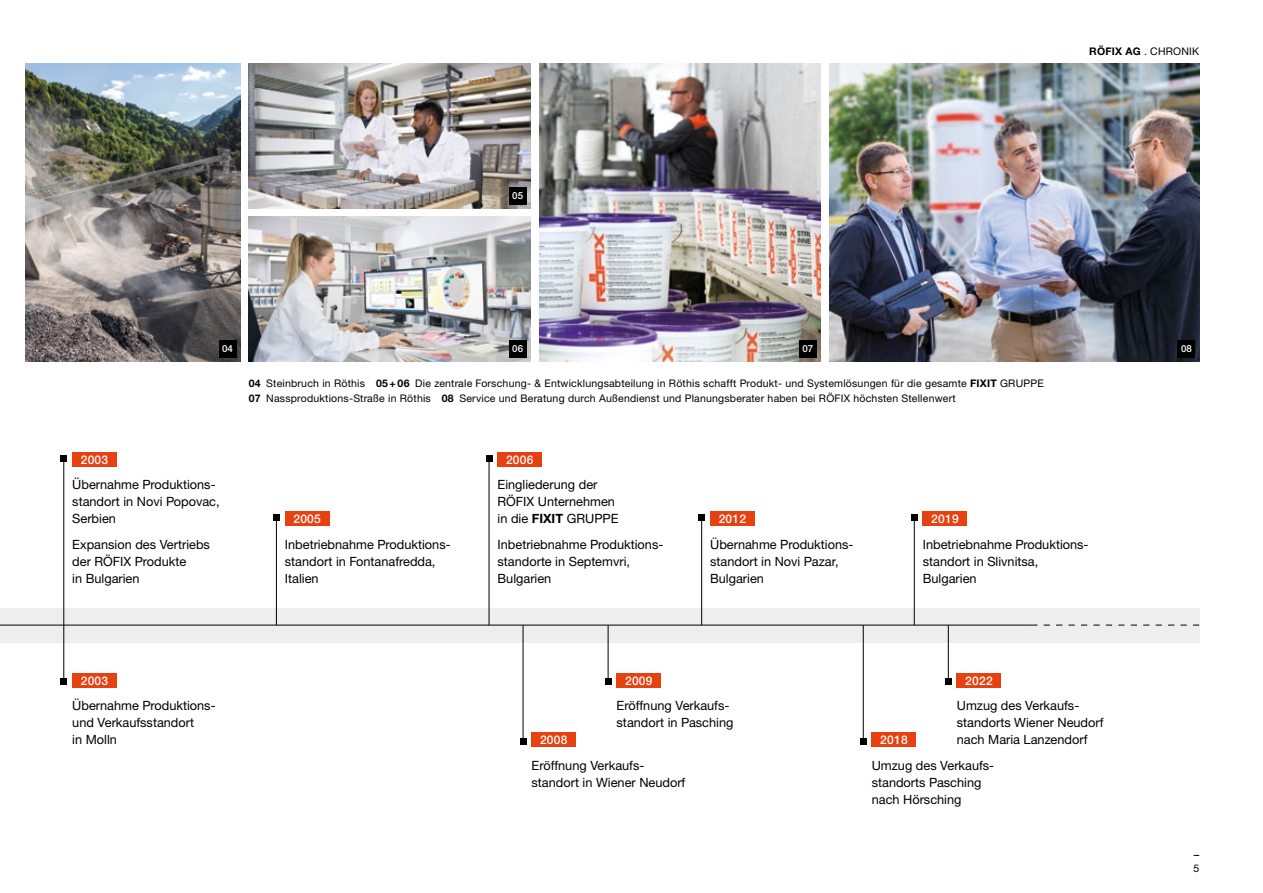
<style>
.page{position:relative;width:1263px;height:893px;background:#fff}
.page>*{position:absolute;margin:0;border:0;box-sizing:border-box;transform-origin:0 0}
.t1{font:12.75px/17px "Helvetica Neue LTW1 G";color:#000}
.t2{font:500 12px "Helvetica Neue LTW1 G";letter-spacing:.02em;color:#fff}
.t3{font:10.5px/15.3px "Helvetica Neue LTW1 G";letter-spacing:.02em;color:#000}
.t4{font:500 9.75px "Helvetica Neue LTW1 G";color:#fff}
.s1{font-weight:700}
</style>
<div class="page">
<div style="left:0;top:608px;width:1199px;height:34px;background:#eee"></div>
<div style="left:72px;top:673px;width:44px;height:15px;background:#e74011"></div>
<hr style="left:63px;top:625px;width:1px;height:57px;background:#000">
<svg style="left:61px;top:679px;width:6px;height:6px"></svg>
<div style="left:497px;top:452px;width:45px;height:15px;background:#e74011"></div>
<hr style="left:489px;top:458px;width:1px;height:167px;background:#000">
<svg style="left:486px;top:455px;width:6px;height:6px"></svg>
<div style="left:72px;top:452px;width:44px;height:15px;background:#e74011"></div>
<hr style="left:63px;top:458px;width:1px;height:167px;background:#000">
<svg style="left:61px;top:455px;width:6px;height:6px"></svg>
<div style="left:285px;top:511px;width:44px;height:15px;background:#e74011"></div>
<hr style="left:276px;top:517px;width:1px;height:108px;background:#000">
<svg style="left:273px;top:514px;width:6px;height:6px"></svg>
<div style="left:923px;top:511px;width:44px;height:15px;background:#e74011"></div>
<hr style="left:914px;top:517px;width:1px;height:108px;background:#000">
<svg style="left:911px;top:514px;width:6px;height:6px"></svg>
<div style="left:710px;top:511px;width:44px;height:15px;background:#e74011"></div>
<hr style="left:701px;top:517px;width:1px;height:108px;background:#000">
<svg style="left:699px;top:514px;width:6px;height:6px"></svg>
<div style="left:617px;top:673px;width:44px;height:15px;background:#e74011"></div>
<hr style="left:608px;top:625px;width:1px;height:57px;background:#000">
<svg style="left:605px;top:679px;width:6px;height:6px"></svg>
<img style="left:829px;top:64px;width:370px;height:297px">
<hr style="left:0;top:625px;width:1031px;height:1px;background:#000">
<div style="left:957px;top:673px;width:44px;height:15px;background:#e74011"></div>
<hr style="left:948px;top:625px;width:1px;height:57px;background:#000">
<svg style="left:945px;top:679px;width:6px;height:6px"></svg>
<img style="left:26px;top:64px;width:214px;height:297px">
<img style="left:249px;top:64px;width:281px;height:144px">
<img style="left:249px;top:217px;width:281px;height:144px">
<img style="left:539px;top:64px;width:282px;height:297px">
<div style="left:509px;top:187px;width:17px;height:17px;background:#000"></div>
<div style="left:799px;top:340px;width:17px;height:17px;background:#000"></div>
<div style="left:219px;top:340px;width:17px;height:17px;background:#000"></div>
<div style="left:1178px;top:340px;width:17px;height:17px;background:#000"></div>
<div style="left:509px;top:340px;width:17px;height:17px;background:#000"></div>
<div style="left:531px;top:732px;width:45px;height:15px;background:#e74011"></div>
<hr style="left:523px;top:625px;width:1px;height:116px;background:#000">
<svg style="left:520px;top:738px;width:6px;height:6px"></svg>
<div style="left:872px;top:732px;width:44px;height:15px;background:#e74011"></div>
<hr style="left:863px;top:625px;width:1px;height:116px;background:#000">
<svg style="left:860px;top:738px;width:6px;height:6px"></svg>
<svg style="left:1031px;top:625px;width:168px;height:1px"></svg>
<p class="t4" style="left:512px;top:190px;width:12px">05</p>
<p class="t3" style="left:1089px;top:44px;width:111px"><span class="s1">RÖFIX AG</span> . CHRONIK</p>
<p class="t4" style="left:222px;top:343px;width:12px">04</p>
<p class="t4" style="left:512px;top:343px;width:12px">06</p>
<p class="t4" style="left:802px;top:343px;width:12px">07</p>
<p class="t4" style="left:1181px;top:343px;width:12px">08</p>
<p class="t2" style="left:81px;top:452px;width:29px">2003</p>
<p class="t1" style="left:72px;top:476px;width:149px">Übernahme Produktions&shy;standort in Novi Popovac,<br>Serbien</p>
<p class="t1" style="left:72px;top:535px;width:139px">Expansion des Vertriebs der RÖFIX Produkte<br>in Bulgarien</p>
<p class="t3" style="left:249px;top:375px;width:797px"><span class="s1">04</span> Steinbruch in Röthis <span class="s1">05 + 06</span> Die zentrale Forschung- &amp; Entwicklungsabteilung in Röthis schafft Produkt- und Systemlösungen für die gesamte <span class="s1">FIXIT</span> GRUPPE<br><span class="s1">07</span> Nassproduktions-Straße in Röthis <span class="s1">08</span> Service und Beratung durch Außendienst und Planungsberater haben bei RÖFIX höchsten Stellenwert</p>
<p class="t2" style="left:293px;top:512px;width:29px">2005</p>
<p class="t1" style="left:285px;top:535px;width:167px">Inbetriebnahme Produktions&shy;standort in Fontanafredda,<br>Italien</p>
<p class="t2" style="left:506px;top:452px;width:29px">2006</p>
<p class="t1" style="left:497px;top:476px;width:123px">Eingliederung der<br>RÖFIX Unternehmen in die <span class="s1">FIXIT</span> GRUPPE</p>
<p class="t1" style="left:497px;top:535px;width:167px">Inbetriebnahme Produktions&shy;standorte in Septemvri,<br>Bulgarien</p>
<p class="t2" style="left:719px;top:512px;width:29px">2012</p>
<p class="t1" style="left:710px;top:535px;width:145px">Übernahme Produktions&shy;standort in Novi Pazar,<br>Bulgarien</p>
<p class="t2" style="left:931px;top:512px;width:29px">2019</p>
<p class="t1" style="left:923px;top:535px;width:167px">Inbetriebnahme Produktions&shy;standort in Slivnitsa,<br>Bulgarien</p>
<p class="t2" style="left:81px;top:673px;width:29px">2003</p>
<p class="t1" style="left:72px;top:697px;width:144px">Übernahme Produktions&shy;und Verkaufsstandort<br>in Molln</p>
<p class="t2" style="left:625px;top:673px;width:29px">2009</p>
<p class="t1" style="left:617px;top:697px;width:118px">Eröffnung Verkaufs&shy;standort in Pasching</p>
<p class="t2" style="left:540px;top:733px;width:29px">2008</p>
<p class="t1" style="left:531px;top:757px;width:155px">Eröffnung Verkaufs&shy;standort in Wiener Neudorf</p>
<p class="t2" style="left:965px;top:673px;width:29px">2022</p>
<p class="t1" style="left:957px;top:697px;width:148px">Umzug des Verkaufs&shy;standorts Wiener Neudorf nach Maria Lanzendorf</p>
<p class="t2" style="left:880px;top:733px;width:29px">2018</p>
<p class="t1" style="left:872px;top:757px;width:124px">Umzug des Verkaufs&shy;standorts Pasching nach Hörsching</p>
<p class="t3" style="left:1193px;top:860px;width:7px">5</p>
</div>
